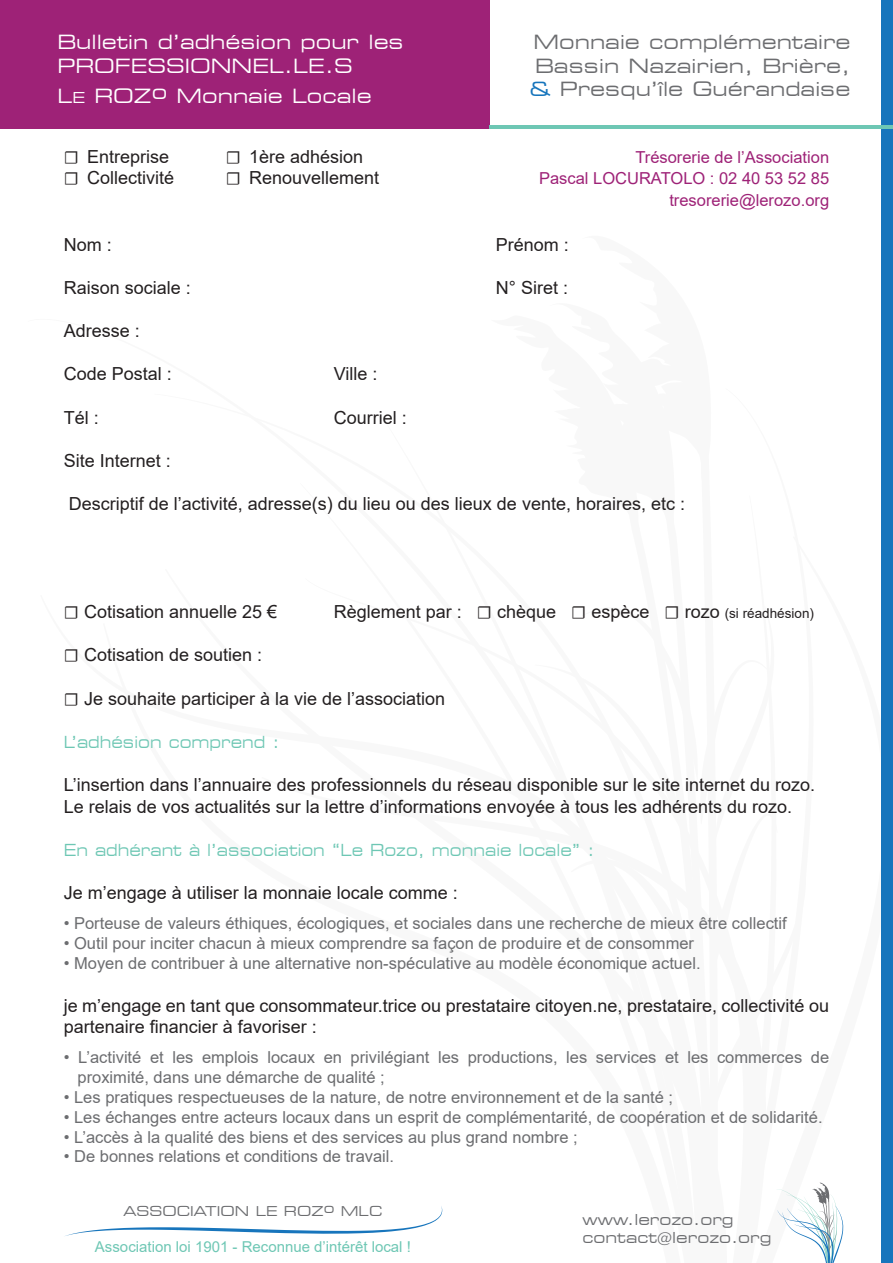
<style>
.page{position:relative;width:893px;height:1263px;background:#fff}
.page>*{position:absolute;margin:0;border:0;box-sizing:border-box;transform-origin:0 0}
.t1{font:expanded 19.5px/23.4px "Square 721 BT";color:#6c6d70}
.t2{font:expanded 19.5px "Square 721 BT";color:#fff}
.t3{font:18px/21.6px "Arial";color:#231f20}
.t4{font:16.5px/19.8px "Arial";color:#6c6d70}
.t5{font:16.5px "Arial";color:#9e2277}
.t6{font:expanded 16.5px "Square 721 BT";color:#6ec7b4;scale:.9 1}
.t7{font:15px "Arial";color:#6ec7b4}
.t8{font:expanded 15px "Square 721 BT";color:#6c6d70}
.t9{font:expanded 13.5px "Square 721 BT";color:#6c6d70}
.s1{font-size:15px}
.s2{color:#1775bc}
.s3{font-family:"Minion Pro"}
.s4{font-size:13.5px}
</style>
<div class="page">
<div style="left:0;top:0;width:489px;height:128px;background:#9e2277"></div>
<svg style="left:777px;top:1182px;width:67px;height:81px"></svg>
<svg style="left:65px;top:1206px;width:377px;height:30px"></svg>
<div style="left:881px;top:0;width:12px;height:1263px;background:#1775bc"></div>
<hr style="left:489px;top:125px;width:404px;height:3px;background:#6ec7b4">
<p class="t2" style="left:57px;top:31px;width:348px">Bulletin d’adhésion pour les</p>
<p class="t2" style="left:57px;top:54px;width:297px">PROFESSIONNEL.LE.S</p>
<p class="t2" style="left:57px;top:84px;width:316px">L<span class="s1">E</span> ROZo Monnaie Locale</p>
<p class="t1" style="left:534px;top:31px;width:318px">Monnaie complémentaire</p>
<p class="t1" style="left:530px;top:54px;width:322px">Bassin Nazairien, Brière, <span class="s2">&amp;</span> Presqu’île Guérandaise</p>
<p class="t3" style="left:64px;top:145px;width:107px"><span class="s3">☐</span> Entreprise</p>
<p class="t3" style="left:226px;top:145px;width:139px"><span class="s3">☐</span> 1ère adhésion</p>
<p class="t5" style="left:635px;top:145px;width:195px">Trésorerie de l’Association</p>
<p class="t3" style="left:64px;top:167px;width:112px"><span class="s3">☐</span> Collectivité</p>
<p class="t3" style="left:226px;top:167px;width:155px"><span class="s3">☐</span> Renouvellement</p>
<p class="t5" style="left:539px;top:167px;width:292px">Pascal LOCURATOLO : 02 40 53 52 85</p>
<p class="t5" style="left:669px;top:189px;width:161px">tresorerie@lerozo.org</p>
<p class="t3" style="left:64px;top:234px;width:50px">Nom :</p>
<p class="t3" style="left:496px;top:234px;width:75px">Prénom :</p>
<p class="t3" style="left:64px;top:277px;width:129px">Raison sociale :</p>
<p class="t3" style="left:496px;top:277px;width:74px">N° Siret :</p>
<p class="t3" style="left:64px;top:320px;width:78px">Adresse :</p>
<p class="t3" style="left:64px;top:363px;width:110px">Code Postal :</p>
<p class="t3" style="left:334px;top:363px;width:45px">Ville :</p>
<p class="t3" style="left:64px;top:406px;width:37px">Tél :</p>
<p class="t3" style="left:334px;top:406px;width:75px">Courriel :</p>
<p class="t3" style="left:64px;top:450px;width:109px">Site Internet :</p>
<p class="t3" style="left:69px;top:493px;width:618px">Descriptif de l’activité, adresse(s) du lieu ou des lieux de vente, horaires, etc :</p>
<p class="t3" style="left:64px;top:601px;width:215px"><span class="s3">☐</span> Cotisation annuelle 25 €</p>
<p class="t3" style="left:334px;top:601px;width:482px">Règlement par : <span class="s3">☐</span> chèque <span class="s3">☐</span> espèce <span class="s3">☐</span> rozo <span class="s4">(si réadhésion)</span></p>
<p class="t3" style="left:64px;top:644px;width:200px"><span class="s3">☐</span> Cotisation de soutien :</p>
<p class="t3" style="left:64px;top:687px;width:383px"><span class="s3">☐</span> Je souhaite participer à la vie de l’association</p>
<p class="t6" style="left:64px;top:732px;width:241px">L’adhésion comprend :</p>
<p class="t3" style="left:64px;top:774px;width:753px">L’insertion dans l’annuaire des professionnels du réseau disponible sur le site internet du rozo.</p>
<p class="t3" style="left:64px;top:795px;width:730px">Le relais de vos actualités sur la lettre d’informations envoyée à tous les adhérents du rozo.</p>
<p class="t6" style="left:64px;top:840px;width:591px">En adhérant à l’association “Le Rozo, monnaie locale” :</p>
<p class="t3" style="left:64px;top:882px;width:396px">Je m’engage à utiliser la monnaie locale comme :</p>
<p class="t4" style="left:64px;top:913px;width:724px">• Porteuse de valeurs éthiques, écologiques, et sociales dans une recherche de mieux être collectif</p>
<p class="t4" style="left:64px;top:933px;width:632px">• Outil pour inciter chacun à mieux comprendre sa façon de produire et de consommer</p>
<p class="t4" style="left:64px;top:953px;width:638px">• Moyen de contribuer à une alternative non-spéculative au modèle économique actuel.</p>
<p class="t3" style="left:64px;top:994px;width:767px">je m’engage en tant que consommateur.trice ou prestataire citoyen.ne, prestataire, collectivité ou partenaire financier à favoriser :</p>
<p class="t4" style="left:78px;top:1047px;width:753px;text-indent:-14px">• L’activité et les emplois locaux en privilégiant les productions, les services et les commerces de proximité, dans une démarche de qualité ;</p>
<p class="t4" style="left:64px;top:1087px;width:611px">• Les pratiques respectueuses de la nature, de notre environnement et de la santé ;</p>
<p class="t4" style="left:64px;top:1107px;width:760px">• Les échanges entre acteurs locaux dans un esprit de complémentarité, de coopération et de solidarité.</p>
<p class="t4" style="left:64px;top:1127px;width:515px">• L’accès à la qualité des biens et des services au plus grand nombre ;</p>
<p class="t4" style="left:64px;top:1146px;width:332px">• De bonnes relations et conditions de travail.</p>
<p class="t9" style="left:124px;top:1203px;width:260px">ASSOCIATION LE ROZo MLC</p>
<p class="t7" style="left:95px;top:1236px;width:317px">Association loi 1901 - Reconnue d’intérêt local !</p>
<p class="t8" style="left:583px;top:1211px;width:153px">www.lerozo.org</p>
<p class="t8" style="left:583px;top:1229px;width:190px">contact@lerozo.org</p>
</div>
